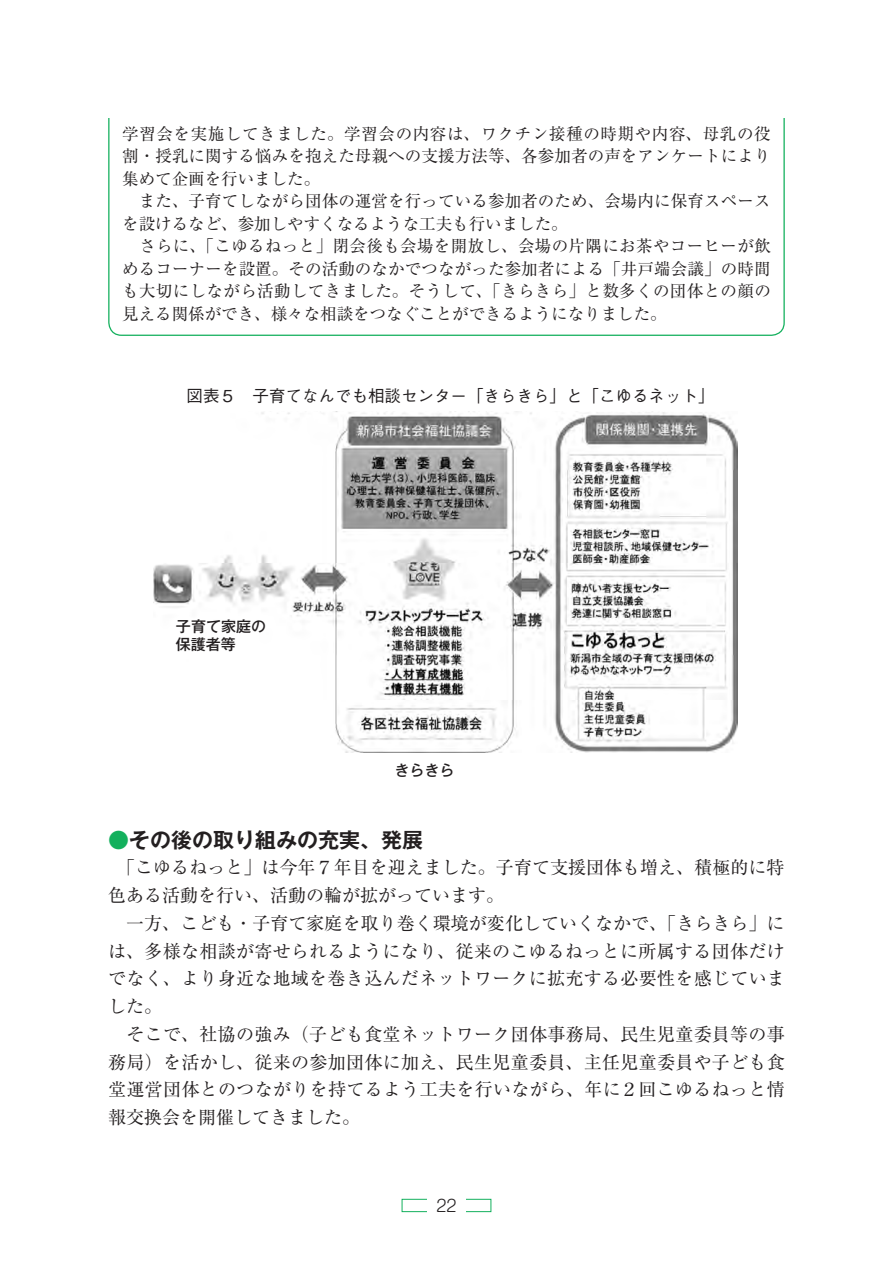
<style>
.page{position:relative;width:893px;height:1263px;background:#fff}
.page>*{position:absolute;margin:0;border:0;box-sizing:border-box;transform-origin:0 0}
.見出し{font:700 21px "Gothic MB101 Pr 6 De";color:#231f20}
.本文_12pt{font:18px/27.8px "Ryumin Pr 6";letter-spacing:.015em;color:#231f20;text-align:justify}
.囲み文{font:16.5px/22.5px "Ryumin Pr 6";letter-spacing:.01em;color:#231f20;text-align:justify}
.CP{font:500 16.5px "Gothic BBB Pr 6";color:#231f20}
.t1{font:300 16.5px "Shin M Go Pr 6";color:#231f20}
.標準G{font:500 15px/18px "Gothic MB101 Pr 6";color:#231f20}
.s1{color:#13b05d}
</style>
<div class="page">
<svg style="left:108px;top:118px;width:677px;height:218px"></svg>
<img style="left:153px;top:412px;width:584px;height:341px">
<div style="left:402px;top:1199px;width:89px;height:13px;border:1px solid #13b05d"></div>
<div style="left:427px;top:1194px;width:39px;height:24px;background:#fff"></div>
<p class="囲み文" style="left:122px;top:122px;width:650px">学習会を実施してきました。学習会の内容は、ワクチン接種の時期や内容、母乳の役割・授乳に関する悩みを抱えた母親への支援方法等、各参加者の声をアンケートにより集めて企画を行いました。</p>
<p class="囲み文" style="left:122px;top:189px;width:650px">　また、子育てしながら団体の運営を行っている参加者のため、会場内に保育スペースを設けるなど、参加しやすくなるような工夫も行いました。</p>
<p class="囲み文" style="left:122px;top:234px;width:650px">　さらに、「こゆるねっと」閉会後も会場を開放し、会場の片隅にお茶やコーヒーが飲めるコーナーを設置。その活動のなかでつながった参加者による「井戸端会議」の時間も大切にしながら活動してきました。そうして、「きらきら」と数多くの団体との顔の見える関係ができ、様々な相談をつなぐことができるようになりました。</p>
<p class="CP" style="left:187px;top:382px;width:530px">図表５　子育てなんでも相談センター「きらきら」と「こゆるネット」</p>
<p class="標準G" style="left:176px;top:616px;width:92px">子育て家庭の保護者等</p>
<p class="標準G" style="left:394px;top:760px;width:61px">きらきら</p>
<p class="見出し" style="left:108px;top:822px;width:317px"><span class="s1">●</span>その後の取り組みの充実、発展</p>
<p class="本文_12pt" style="left:108px;top:853px;width:678px">　「こゆるねっと」は今年７年目を迎えました。子育て支援団体も増え、積極的に特色ある活動を行い、活動の輪が拡がっています。</p>
<p class="本文_12pt" style="left:108px;top:908px;width:678px">　一方、こども・子育て家庭を取り巻く環境が変化していくなかで、「きらきら」には、多様な相談が寄せられるようになり、従来のこゆるねっとに所属する団体だけでなく、より身近な地域を巻き込んだネットワークに拡充する必要性を感じていました。</p>
<p class="本文_12pt" style="left:108px;top:1019px;width:678px">　そこで、社協の強み（子ども食堂ネットワーク団体事務局、民生児童委員等の事務局）を活かし、従来の参加団体に加え、民生児童委員、主任児童委員や子ども食堂運営団体とのつながりを持てるよう工夫を行いながら、年に２回こゆるねっと情報交換会を開催してきました。</p>
<p class="t1" style="left:436px;top:1192px;width:22px">22</p>
</div>
